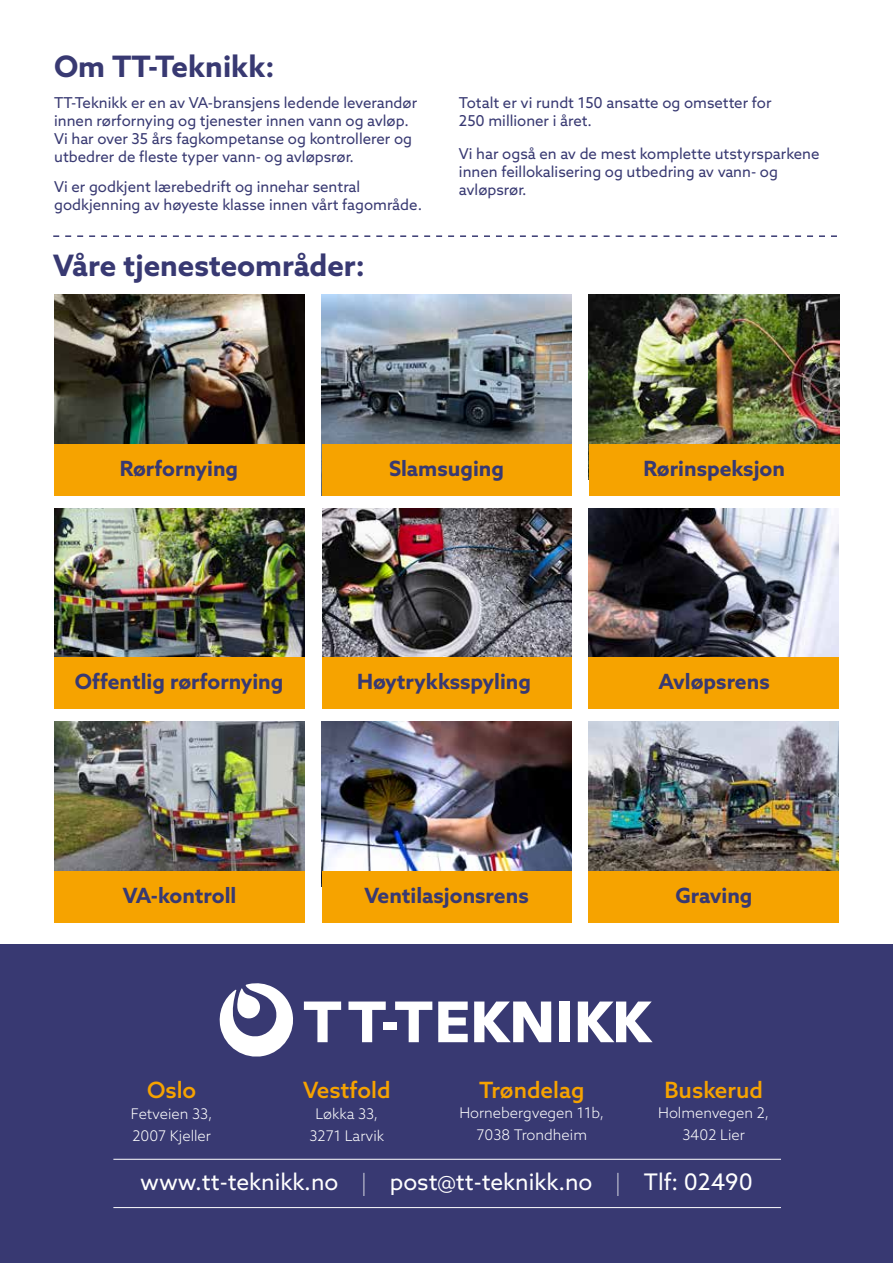
<style>
.page{position:relative;width:893px;height:1263px;background:#fff}
.page>*{position:absolute;margin:0;border:0;box-sizing:border-box;transform-origin:0 0}
.t1{font:700 29.55px "Azo Sans";color:#383972}
.t2{font:22.8px "Azo Sans";color:#fff}
.t3{font:500 22.35px "Azo Sans";color:#f6a300}
.t4{font:700 21px "Azo Sans";color:#383972}
.t5{font:15px/18px "Azo Sans";color:#383972}
.t6{font:300 14.7px/21.6px "Azo Sans";color:#fff;text-align:center}
.s1{font-weight:100;font-size:31.95px}
</style>
<div class="page">
<div style="left:0;top:944px;width:893px;height:319px;background:#383972"></div>
<svg style="left:304px;top:1001px;width:37px;height:41px"></svg>
<svg style="left:348px;top:1001px;width:38px;height:41px"></svg>
<div style="left:384px;top:1022px;width:13px;height:8px;background:#fff"></div>
<svg style="left:395px;top:1001px;width:37px;height:41px"></svg>
<svg style="left:438px;top:1001px;width:30px;height:41px"></svg>
<svg style="left:474px;top:1001px;width:77px;height:41px"></svg>
<div style="left:559px;top:1001px;width:11px;height:41px;background:#fff"></div>
<svg style="left:578px;top:1001px;width:75px;height:41px"></svg>
<svg style="left:219px;top:983px;width:74px;height:74px"></svg>
<hr style="left:113px;top:1207px;width:668px;height:1px;background:#fff">
<hr style="left:113px;top:1159px;width:668px;height:1px;background:#fff">
<svg style="left:53px;top:235px;width:784px;height:2px"></svg>
<img style="left:54px;top:295px;width:251px;height:150px">
<img style="left:322px;top:509px;width:249px;height:148px">
<img style="left:322px;top:295px;width:249px;height:150px">
<img style="left:589px;top:509px;width:250px;height:148px">
<img style="left:54px;top:509px;width:251px;height:148px">
<img style="left:54px;top:722px;width:251px;height:149px">
<img style="left:589px;top:295px;width:250px;height:150px">
<img style="left:589px;top:722px;width:250px;height:149px">
<div style="left:54px;top:445px;width:251px;height:51px;background:#f6a300"></div>
<div style="left:54px;top:657px;width:251px;height:52px;background:#f6a300"></div>
<div style="left:589px;top:657px;width:250px;height:52px;background:#f6a300"></div>
<div style="left:589px;top:871px;width:250px;height:52px;background:#f6a300"></div>
<div style="left:322px;top:657px;width:249px;height:52px;background:#f6a300"></div>
<div style="left:54px;top:871px;width:251px;height:52px;background:#f6a300"></div>
<div style="left:322px;top:445px;width:249px;height:51px;background:#f6a300"></div>
<div style="left:589px;top:445px;width:250px;height:51px;background:#f6a300"></div>
<img style="left:322px;top:722px;width:249px;height:149px">
<div style="left:322px;top:871px;width:249px;height:52px;background:#f6a300"></div>
<h1 class="t1" style="left:54px;top:47px;width:222px">Om TT-Teknikk:</h1>
<p class="t5" style="left:54px;top:93px;width:365px">TT-Teknikk er en av VA-bransjens ledende leverandør innen rørfornying og tjenester innen vann og avløp.<br>Vi har over 35 års fagkompetanse og kontrollerer og utbedrer de fleste typer vann- og avløpsrør.</p>
<p class="t5" style="left:54px;top:177px;width:369px">Vi er godkjent lærebedrift og innehar sentral godkjenning av høyeste klasse innen vårt fagområde.</p>
<h1 class="t1" style="left:53px;top:246px;width:313px">Våre tjenesteområder:</h1>
<p class="t5" style="left:459px;top:93px;width:314px">Totalt er vi rundt 150 ansatte og omsetter for<br>250 millioner i året.</p>
<p class="t5" style="left:459px;top:144px;width:362px">Vi har også en av de mest komplette utstyrsparkene innen feillokalisering og utbedring av vann- og avløpsrør.</p>
<h3 class="t4" style="left:120px;top:455px;width:120px">Rørfornying</h3>
<h3 class="t4" style="left:389px;top:455px;width:117px">Slamsuging</h3>
<h3 class="t4" style="left:644px;top:455px;width:143px">Rørinspeksjon</h3>
<h3 class="t4" style="left:75px;top:668px;width:210px">Offentlig rørfornying</h3>
<h3 class="t4" style="left:658px;top:668px;width:113px">Avløpsrens</h3>
<h3 class="t4" style="left:357px;top:668px;width:176px">Høytrykksspyling</h3>
<h3 class="t4" style="left:123px;top:882px;width:115px">VA-kontroll</h3>
<h3 class="t4" style="left:365px;top:882px;width:166px">Ventilasjonsrens</h3>
<h3 class="t4" style="left:675px;top:882px;width:79px">Graving</h3>
<h3 class="t3" style="left:147px;top:1075px;width:51px">Oslo</h3>
<p class="t6" style="left:131px;top:1103px;width:83px;text-align:left">Fetveien 33,<br>2007 Kjeller</p>
<h3 class="t3" style="left:303px;top:1075px;width:89px">Vestfold</h3>
<p class="t6" style="left:310px;top:1103px;width:76px">Løkka 33,<br>3271 Larvik</p>
<h3 class="t3" style="left:479px;top:1075px;width:107px">Trøndelag</h3>
<p class="t6" style="left:459px;top:1102px;width:146px">Hornebergvegen 11b,<br>7038 Trondheim</p>
<h3 class="t3" style="left:664px;top:1075px;width:100px">Buskerud</h3>
<p class="t6" style="left:658px;top:1102px;width:113px">Holmenvegen 2,<br>3402 Lier</p>
<h2 class="t2" style="left:140px;top:1167px;width:614px">www.tt-teknikk.no <span class="s1">I</span> post@tt-teknikk.no <span class="s1">I</span> Tlf: 02490</h2>
</div>
